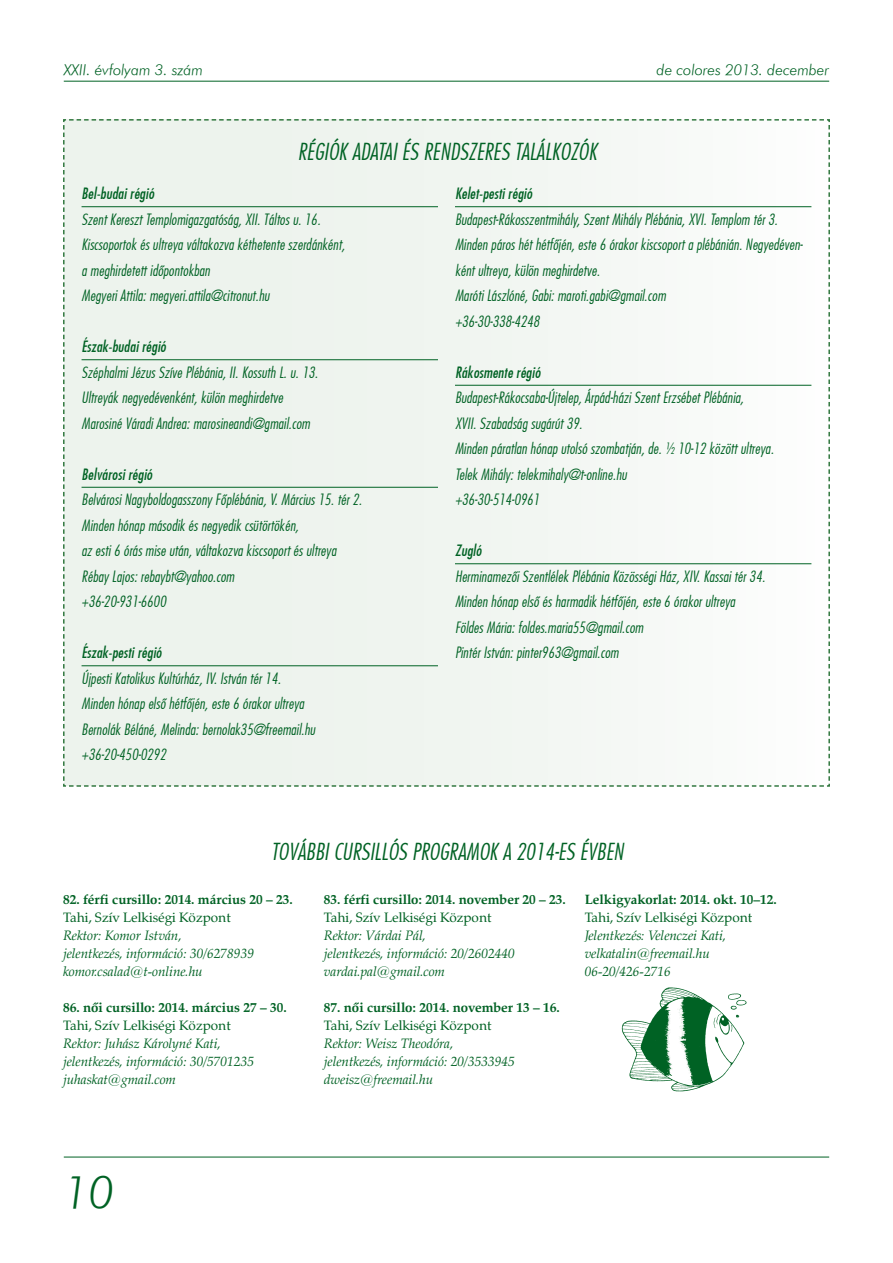
<style>
.page{position:relative;width:893px;height:1263px;background:#fff}
.page>*{position:absolute;margin:0;border:0;box-sizing:border-box;transform-origin:0 0}
.t1{font:45px "Futura Lt PFL Italic";color:#006224}
.t2{font:22.5px "Futura Lt Cn PFL Italic";letter-spacing:.01em;color:#006224}
.t3{font:15px/25.5px "Futura Lt Cn PFL Italic";letter-spacing:.01em;color:#006224}
.t4{font:15px "Futura Md Cn PFL Italic";letter-spacing:.01em;color:#006224}
.t5{font:15px "Futura Lt PFL Italic";color:#006224}
.t6{font:italic 13.5px/18px "Zapf Calligraphic 801 PFL";color:#006224}
.t7{font:700 13.5px "Zapf Calligraphic 801 PFL";color:#006224}
.t8{font:13.5px "Zapf Calligraphic 801 PFL";color:#006224}
</style>
<div class="page">
<hr style="left:64px;top:81px;width:765px;height:1px;background:#006224">
<hr style="left:64px;top:1157px;width:765px;height:1px;background:#006224">
<img style="left:621px;top:987px;width:126px;height:105px">
<svg style="left:63px;top:119px;width:767px;height:668px"></svg>
<p class="t5" style="left:64px;top:61px;width:141px">XXII. évfolyam 3. szám</p>
<p class="t5" style="left:657px;top:61px;width:174px">de colores 2013. december</p>
<h2 class="t2" style="left:298px;top:138px;width:188px">Régiók adatai és rendszeres</h2>
<h2 class="t2" style="left:515px;top:138px;width:83px">találkozók</h2>
<p class="t4" style="left:82px;top:184px;width:74px">Bel-budai régió</p>
<p class="t3" style="left:82px;top:206px;width:265px">Szent Kereszt Templomigazgatóság, XII. Táltos u. 16.<br>Kiscsoportok és ultreya váltakozva kéthetente szerdánként, a meghirdetett időpontokban<br>Megyeri Attila: megyeri.attila@citronut.hu</p>
<p class="t4" style="left:82px;top:337px;width:86px">Észak-budai régió</p>
<p class="t3" style="left:82px;top:359px;width:238px">Széphalmi Jézus Szíve Plébánia, II. Kossuth L. u. 13.<br>Ultreyák negyedévenként, külön meghirdetve<br>Marosiné Váradi Andrea: marosineandi@gmail.com</p>
<p class="t4" style="left:82px;top:465px;width:72px">Belvárosi régió</p>
<p class="t3" style="left:82px;top:487px;width:282px">Belvárosi Nagyboldogasszony Főplébánia, V. Március 15. tér 2.<br>Minden hónap második és negyedik csütörtökén,<br>az esti 6 órás mise után, váltakozva kiscsoport és ultreya Rébay Lajos: rebaybt@yahoo.com<br>+36-20-931-6600</p>
<p class="t4" style="left:82px;top:643px;width:81px">Észak-pesti régió</p>
<p class="t3" style="left:82px;top:665px;width:236px">Újpesti Katolikus Kultúrház, IV. István tér 14.<br>Minden hónap első hétfőjén, este 6 órakor ultreya Bernolák Béláné, Melinda: bernolak35@freemail.hu +36-20-450-0292</p>
<p class="t4" style="left:455px;top:184px;width:79px">Kelet-pesti régió</p>
<p class="t3" style="left:455px;top:206px;width:350px">Budapest-Rákosszentmihály, Szent Mihály Plébánia, XVI. Templom tér 3.<br>Minden páros hét hétfőjén, este 6 órakor kiscsoport a plébánián. Negyedéven&shy;ként ultreya, külön meghirdetve.<br>Maróti Lászlóné, Gabi: maroti.gabi@gmail.com<br>+36-30-338-4248</p>
<p class="t4" style="left:455px;top:363px;width:87px">Rákosmente régió</p>
<p class="t3" style="left:455px;top:385px;width:320px">Budapest-Rákocsaba-Újtelep, Árpád-házi Szent Erzsébet Plébánia,<br>XVII. Szabadság sugárút 39.<br>Minden páratlan hónap utolsó szombatján, de. ½ 10-12 között ultreya.<br>Telek Mihály: telekmihaly@t-online.hu<br>+36-30-514-0961</p>
<p class="t4" style="left:455px;top:541px;width:28px">Zugló</p>
<p class="t3" style="left:455px;top:563px;width:312px">Herminamezői Szentlélek Plébánia Közösségi Ház, XIV. Kassai tér 34.<br>Minden hónap első és harmadik hétfőjén, este 6 órakor ultreya Földes Mária: foldes.maria55@gmail.com<br>Pintér István: pinter963@gmail.com</p>
<h2 class="t2" style="left:271px;top:838px;width:27px">További</h2>
<h2 class="t2" style="left:334px;top:838px;width:27px">cursill</h2>
<h2 class="t2" style="left:388px;top:838px;width:210px">ós programok a 2014-es évben</h2>
<p class="t7" style="left:63px;top:891px;width:231px">82. férfi cursillo: 2014. március 20 – 23.</p>
<p class="t8" style="left:63px;top:909px;width:169px">Tahi, Szív Lelkiségi Központ</p>
<p class="t6" style="left:63px;top:926px;width:192px">Rektor: Komor István,<br>jelentkezés, információ: 30/6278939 komor.csalad@t-online.hu</p>
<p class="t7" style="left:63px;top:999px;width:225px">86. női cursillo: 2014. március 27 – 30.</p>
<p class="t8" style="left:63px;top:1017px;width:169px">Tahi, Szív Lelkiségi Központ</p>
<p class="t6" style="left:63px;top:1034px;width:192px">Rektor: Juhász Károlyné Kati, jelentkezés, információ: 30/5701235 juhaskat@gmail.com</p>
<p class="t7" style="left:585px;top:890px;width:194px">Lelkigyakorlat: 2014. okt. 10–12.</p>
<p class="t8" style="left:585px;top:909px;width:169px">Tahi, Szív Lelkiségi Központ</p>
<p class="t6" style="left:585px;top:926px;width:143px">Jelentkezés: Velenczei Kati, velkatalin@freemail.hu<br>06-20/426-2716</p>
<p class="t7" style="left:324px;top:891px;width:244px">83. férfi cursillo: 2014. november 20 – 23.</p>
<p class="t8" style="left:324px;top:909px;width:169px">Tahi, Szív Lelkiségi Központ</p>
<p class="t6" style="left:324px;top:926px;width:192px">Rektor: Várdai Pál,<br>jelentkezés, információ: 20/2602440 vardai.pal@gmail.com</p>
<p class="t7" style="left:324px;top:999px;width:238px">87. női cursillo: 2014. november 13 – 16.</p>
<p class="t8" style="left:324px;top:1017px;width:169px">Tahi, Szív Lelkiségi Központ</p>
<p class="t6" style="left:324px;top:1034px;width:192px">Rektor: Weisz Theodóra, jelentkezés, információ: 20/3533945 dweisz@freemail.hu</p>
<h1 class="t1" style="left:64px;top:1165px;width:52px">10</h1>
</div>
